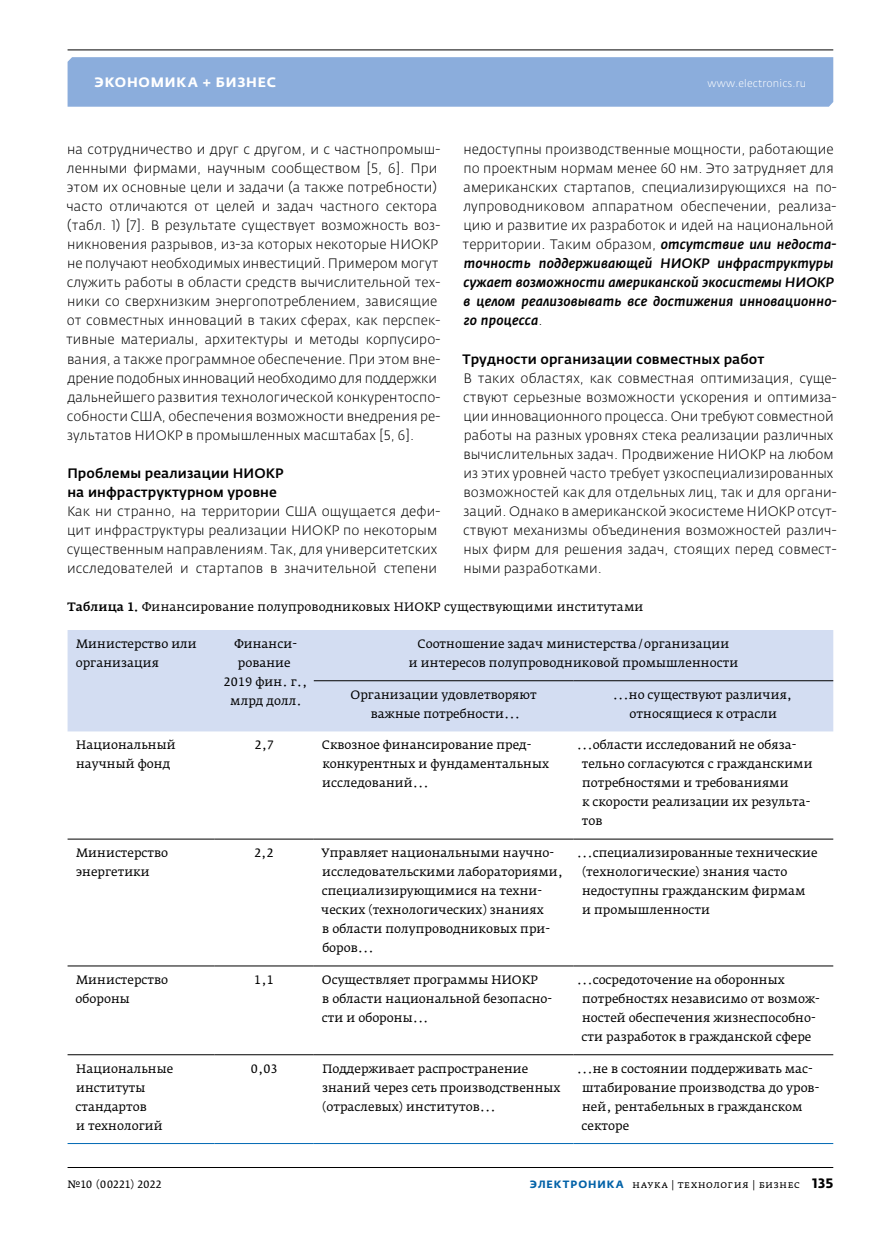
<style>
.page{position:relative;width:881px;height:1234px;background:#fff}
.page>*{position:absolute;margin:0;border:0;box-sizing:border-box;transform-origin:0 0}
.t1{font:300 13.5px/19px "Fedra Sans Pro";letter-spacing:.005em;color:#000}
.t2{font:500 13.5px/19px "Fedra Sans Pro";letter-spacing:.005em;color:#000}
.t3{font:700 13.5px "Fedra Sans Alt Pro";letter-spacing:.06em;color:#fff}
.t4{font:12px/19px "Fedra Serif A Pro";color:#000}
.t5{font:10.5px "Fedra Serif A Pro";letter-spacing:.03em;color:#000}
.t6{font:300 10.5px "Fedra Sans Pro";letter-spacing:.015em;color:#fff}
.s1{font-weight:500;font-style:italic}
.s2{font-weight:500}
.s3{font-family:"Fedra Sans Alt Pro";font-weight:700;color:#0061a7}
.s4{font-family:"Fedra Sans Pro";font-weight:700;font-size:13.5px}
</style>
<div class="page">
<div style="left:67px;top:57px;width:765px;height:50px;background:#8baddc"></div>
<hr style="left:67px;top:49px;width:765px;height:1px;background:#000">
<hr style="left:68px;top:1166px;width:764px;height:1px;background:#000">
<div style="left:68px;top:630px;width:765px;height:101px;background:#d3ddf2"></div>
<hr style="left:68px;top:838px;width:147px;height:1px;background:#000">
<hr style="left:215px;top:838px;width:99px;height:1px;background:#000">
<hr style="left:314px;top:838px;width:259px;height:1px;background:#000">
<hr style="left:573px;top:838px;width:260px;height:1px;background:#000">
<hr style="left:68px;top:965px;width:147px;height:1px;background:#000">
<hr style="left:215px;top:965px;width:99px;height:1px;background:#000">
<hr style="left:314px;top:965px;width:259px;height:1px;background:#000">
<hr style="left:573px;top:965px;width:260px;height:1px;background:#000">
<hr style="left:68px;top:1054px;width:147px;height:1px;background:#000">
<hr style="left:215px;top:1054px;width:99px;height:1px;background:#000">
<hr style="left:314px;top:1054px;width:259px;height:1px;background:#000">
<hr style="left:573px;top:1054px;width:260px;height:1px;background:#000">
<hr style="left:68px;top:1142px;width:147px;height:1px;background:#0069b4">
<hr style="left:215px;top:1142px;width:99px;height:1px;background:#0069b4">
<hr style="left:314px;top:1142px;width:259px;height:1px;background:#0069b4">
<hr style="left:573px;top:1142px;width:260px;height:1px;background:#0069b4">
<hr style="left:314px;top:680px;width:259px;height:1px;background:#000">
<hr style="left:573px;top:680px;width:260px;height:1px;background:#000">
<p class="t3" style="left:95px;top:74px;width:183px">Экономика + Бизнес</p>
<p class="t6" style="left:707px;top:77px;width:100px">www.electronics.ru</p>
<p class="t1" style="left:462px;top:140px;width:375px">недоступны производственные мощности, работающие по проектным нормам менее 60 нм. Это затрудняет для американских стартапов, специализирующихся на по&shy;лупроводниковом аппаратном обеспечении, реализа&shy;цию и развитие их разработок и идей на национальной территории. Таким образом, <span class="s1">отсутствие или недоста&shy;точность поддерживающей НИОКР инфраструктуры сужает возможности американской экосистемы НИОКР в целом реализовывать все достижения инновационно&shy;го процесса</span>.</p>
<p class="t2" style="left:462px;top:349px;width:303px">Трудности организации совместных работ</p>
<p class="t1" style="left:463px;top:368px;width:375px">В таких областях, как совместная оптимизация, суще&shy;ствуют серьезные возможности ускорения и оптимиза&shy;ции инновационного процесса. Они требуют совместной работы на разных уровнях стека реализации различных вычислительных задач. Продвижение НИОКР на любом из этих уровней часто требует узкоспециализированных возможностей как для отдельных лиц, так и для органи&shy;заций. Однако в американской экосистеме НИОКР отсут&shy;ствуют механизмы объединения возможностей различ&shy;ных фирм для решения задач, стоящих перед совмест&shy;ными разработками.</p>
<p class="t4" style="left:68px;top:597px;width:577px"><span class="s2">Таблица 1.</span> Финансирование полупроводниковых НИОКР существующими институтами</p>
<p class="t4" style="left:76px;top:634px;width:123px">Министерство или организация</p>
<p class="t4" style="left:223px;top:634px;width:85px;text-align:center">Финанси&shy;рование<br>2019 фин. г., млрд долл.</p>
<p class="t4" style="left:409px;top:634px;width:331px;text-align:center">Соотношение задач министерства/организации<br>и интересов полупроводниковой промышленности</p>
<p class="t1" style="left:66px;top:140px;width:375px">на сотрудничество и друг с другом, и с частнопромыш&shy;ленными фирмами, научным сообществом [5, 6]. При этом их основные цели и задачи (а также потребности) часто отличаются от целей и задач частного сектора (табл. 1) [7]. В результате существует возможность воз&shy;никновения разрывов, из-за которых некоторые НИОКР не получают необходимых инвестиций. Примером могут служить работы в области средств вычислительной тех&shy;ники со сверхнизким энергопотреблением, зависящие от совместных инноваций в таких сферах, как перспек&shy;тивные материалы, архитектуры и методы корпусиро&shy;вания, а также программное обеспечение. При этом вне&shy;дрение подобных инноваций необходимо для поддержки дальнейшего развития технологической конкурентоспо&shy;собности США, обеспечения возможности внедрения ре&shy;зультатов НИОКР в промышленных масштабах [5, 6].</p>
<p class="t2" style="left:67px;top:463px;width:217px">Проблемы реализации НИОКР на инфраструктурном уровне</p>
<p class="t1" style="left:67px;top:501px;width:375px">Как ни странно, на территории США ощущается дефи&shy;цит инфраструктуры реализации НИОКР по некоторым существенным направлениям. Так, для университетских исследователей и стартапов в значительной степени</p>
<p class="t4" style="left:350px;top:684px;width:188px;text-align:center">Организации удовлетворяют важные потребности...</p>
<p class="t4" style="left:612px;top:684px;width:181px;text-align:center">...но существуют различия, относящиеся к отрасли</p>
<p class="t4" style="left:76px;top:735px;width:101px">Национальный научный фонд</p>
<p class="t4" style="left:254px;top:735px;width:21px">2,7</p>
<p class="t4" style="left:322px;top:735px;width:229px">Сквозное финансирование пред&shy;конкурентных и фундаментальных исследований...</p>
<p class="t4" style="left:581px;top:735px;width:232px;text-indent:-5px">...области исследований не обяза&shy;тельно согласуются с гражданскими потребностями и требованиями<br>к скорости реализации их результа&shy;тов</p>
<p class="t4" style="left:76px;top:843px;width:94px">Министерство энергетики</p>
<p class="t4" style="left:254px;top:843px;width:21px">2,2</p>
<p class="t4" style="left:321px;top:843px;width:243px">Управляет национальными научно&shy;исследовательскими лабораториями, специализирующимися на техни&shy;ческих (технологических) знаниях<br>в области полупроводниковых при&shy;боров...</p>
<p class="t4" style="left:581px;top:843px;width:237px;text-indent:-5px">...специализированные технические (технологические) знания часто недоступны гражданским фирмам и промышленности</p>
<p class="t4" style="left:76px;top:969px;width:94px">Министерство обороны</p>
<p class="t4" style="left:254px;top:969px;width:21px">1,1</p>
<p class="t4" style="left:322px;top:969px;width:231px">Осуществляет программы НИОКР<br>в области национальной безопасно&shy;сти и обороны...</p>
<p class="t4" style="left:581px;top:969px;width:239px;text-indent:-5px">...сосредоточение на оборонных потребностях независимо от возмож&shy;ностей обеспечения жизнеспособно&shy;сти разработок в гражданской сфере</p>
<p class="t4" style="left:76px;top:1058px;width:99px">Национальные институты стандартов<br>и технологий</p>
<p class="t4" style="left:251px;top:1058px;width:28px">0,03</p>
<p class="t4" style="left:322px;top:1058px;width:240px">Поддерживает распространение знаний через сеть производственных (отраслевых) институтов...</p>
<p class="t4" style="left:581px;top:1058px;width:239px;text-indent:-5px">...не в состоянии поддерживать мас&shy;штабирование производства до уров&shy;ней, рентабельных в гражданском секторе</p>
<p class="t5" style="left:67px;top:1177px;width:95px">№10 (00221) 2022</p>
<p class="t5" style="left:529px;top:1177px;width:305px"><span class="s3">ЭЛЕКТРОНИКА</span> наука | технология | бизнес <span class="s4">135</span></p>
</div>
